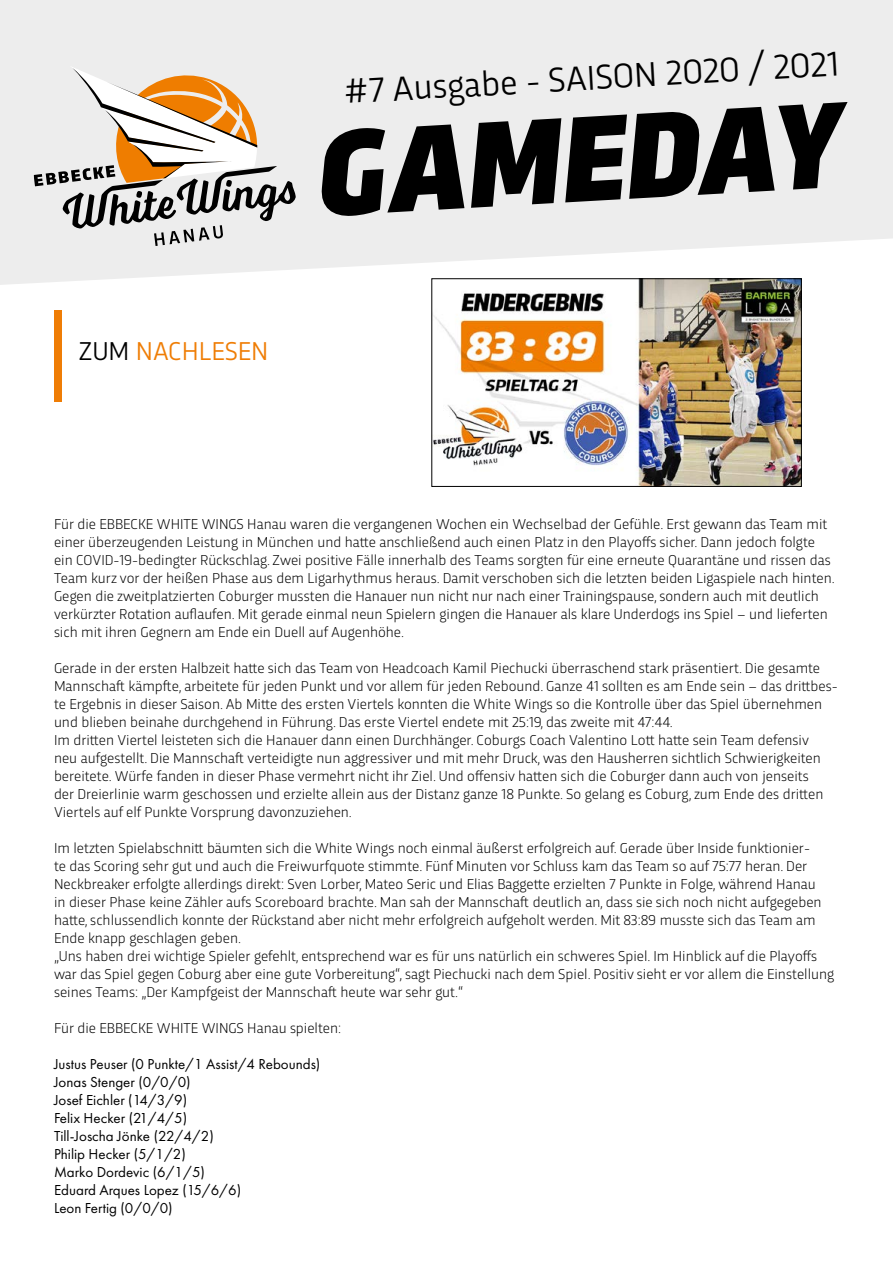
<style>
.page{position:relative;width:893px;height:1263px;background:#fff}
.page>*{position:absolute;margin:0;border:0;box-sizing:border-box;transform-origin:0 0}
.t1{font:36px "Trasandina";color:#000}
.t2{font:27px "Trasandina";color:#ef7d05}
.t3{font:300 15px/18px "Trasandina";color:#000}
.t4{font:15px/18px "Futura PT";color:#000}
.s1{color:#000}
</style>
<div class="page">
<img style="left:434px;top:285px;width:365px;height:200px">
<div style="left:432px;top:279px;width:369px;height:208px;border:1px solid #000"></div>
<div style="left:54px;top:310px;width:8px;height:92px;background:#ef7d05"></div>
<svg style="left:0;top:0;width:893px;height:285px;background:#eee"></svg>
<svg style="left:34px;top:66px;width:262px;height:180px;background:#d2c7bb"></svg>
<svg style="left:320px;top:102px;width:527px;height:115px;background:#7d7d7d"></svg>
<h1 class="t1" style="left:342px;top:64px;width:498px;rotate:-3deg">#7 Ausgabe - SAISON 2020 / 2021</h1>
<h2 class="t2" style="left:79px;top:331px;width:191px"><span class="s1">ZUM</span> NACHLESEN</h2>
<p class="t3" style="left:54px;top:514px;width:782px">Für die EBBECKE WHITE WINGS Hanau waren die vergangenen Wochen ein Wechselbad der Gefühle. Erst gewann das Team mit einer überzeugenden Leistung in München und hatte anschließend auch einen Platz in den Playoffs sicher. Dann jedoch folgte ein COVID-19-bedingter Rückschlag. Zwei positive Fälle innerhalb des Teams sorgten für eine erneute Quarantäne und rissen das Team kurz vor der heißen Phase aus dem Ligarhythmus heraus. Damit verschoben sich die letzten beiden Ligaspiele nach hinten.<br>Gegen die zweitplatzierten Coburger mussten die Hanauer nun nicht nur nach einer Trainingspause, sondern auch mit deutlich verkürzter Rotation auflaufen. Mit gerade einmal neun Spielern gingen die Hanauer als klare Underdogs ins Spiel – und lieferten sich mit ihren Gegnern am Ende ein Duell auf Augenhöhe.</p>
<p class="t3" style="left:54px;top:658px;width:785px">Gerade in der ersten Halbzeit hatte sich das Team von Headcoach Kamil Piechucki überraschend stark präsentiert. Die gesamte Mannschaft kämpfte, arbeitete für jeden Punkt und vor allem für jeden Rebound. Ganze 41 sollten es am Ende sein – das drittbes&shy;te Ergebnis in dieser Saison. Ab Mitte des ersten Viertels konnten die White Wings so die Kontrolle über das Spiel übernehmen und blieben beinahe durchgehend in Führung. Das erste Viertel endete mit 25:19, das zweite mit 47:44.<br>Im dritten Viertel leisteten sich die Hanauer dann einen Durchhänger. Coburgs Coach Valentino Lott hatte sein Team defensiv<br>neu aufgestellt. Die Mannschaft verteidigte nun aggressiver und mit mehr Druck, was den Hausherren sichtlich Schwierigkeiten bereitete. Würfe fanden in dieser Phase vermehrt nicht ihr Ziel. Und offensiv hatten sich die Coburger dann auch von jenseits<br>der Dreierlinie warm geschossen und erzielte allein aus der Distanz ganze 18 Punkte. So gelang es Coburg, zum Ende des dritten Viertels auf elf Punkte Vorsprung davonzuziehen.</p>
<p class="t3" style="left:54px;top:838px;width:782px">Im letzten Spielabschnitt bäumten sich die White Wings noch einmal äußerst erfolgreich auf. Gerade über Inside funktionier-<br>te das Scoring sehr gut und auch die Freiwurfquote stimmte. Fünf Minuten vor Schluss kam das Team so auf 75:77 heran. Der Neckbreaker erfolgte allerdings direkt: Sven Lorber, Mateo Seric und Elias Baggette erzielten 7 Punkte in Folge, während Hanau<br>in dieser Phase keine Zähler aufs Scoreboard brachte. Man sah der Mannschaft deutlich an, dass sie sich noch nicht aufgegeben hatte, schlussendlich konnte der Rückstand aber nicht mehr erfolgreich aufgeholt werden. Mit 83:89 musste sich das Team am Ende knapp geschlagen geben.<br>„Uns haben drei wichtige Spieler gefehlt, entsprechend war es für uns natürlich ein schweres Spiel. Im Hinblick auf die Playoffs war das Spiel gegen Coburg aber eine gute Vorbereitung“, sagt Piechucki nach dem Spiel. Positiv sieht er vor allem die Einstellung seines Teams: „Der Kampfgeist der Mannschaft heute war sehr gut.“</p>
<p class="t3" style="left:54px;top:1018px;width:289px">Für die EBBECKE WHITE WINGS Hanau spielten:</p>
<p class="t4" style="left:54px;top:1055px;width:268px">Justus Peuser (0 Punkte/1 Assist/4 Rebounds)<br>Jonas Stenger (0/0/0)<br>Josef Eichler (14/3/9)<br>Felix Hecker (21/4/5)<br>Till-Joscha Jönke (22/4/2)<br>Philip Hecker (5/1/2)<br>Marko Dordevic (6/1/5)<br>Eduard Arques Lopez (15/6/6)<br>Leon Fertig (0/0/0)</p>
</div>
